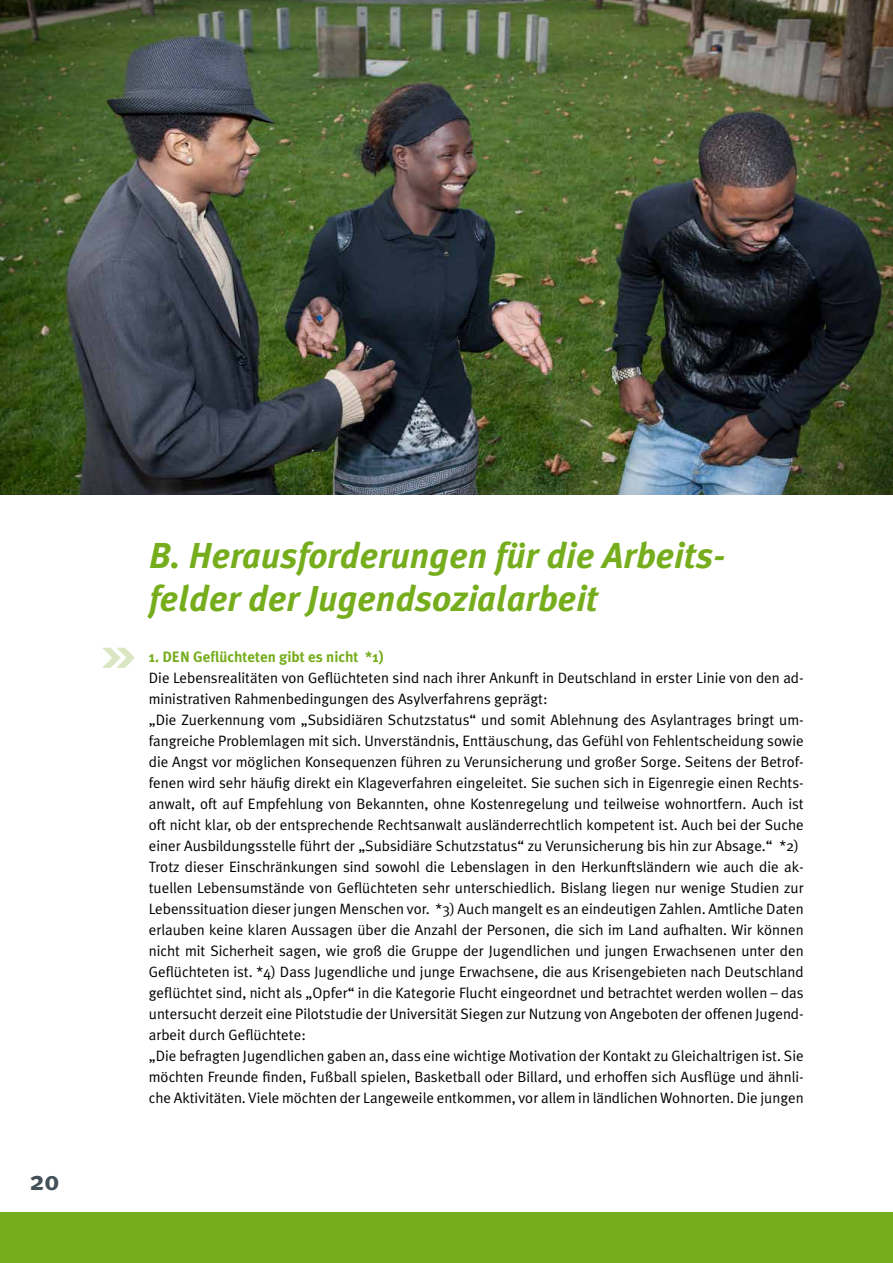
<style>
.page{position:relative;width:893px;height:1263px;background:#fff}
.page>*{position:absolute;margin:0;border:0;box-sizing:border-box;transform-origin:0 0}
.t1{font:italic 700 36px/43.2px "Meta Plus";color:#76ad1c}
.t2{font:700 27px "Meta Plus";color:#435058}
.t3{font:15px/21px "Meta Plus Normal";color:#000}
.t4{font:700 15px "Meta Plus";color:#76ad1c}
</style>
<div class="page">
<div style="left:0;top:1212px;width:893px;height:51px;background:#76ad1c"></div>
<img style="left:0;top:0;width:893px;height:494px">
<svg style="left:102px;top:648px;width:33px;height:20px"></svg>
<h2 class="t2" style="left:30px;top:1165px;width:31px">20</h2>
<h1 class="t1" style="left:149px;top:534px;width:578px">B. Herausforderungen für die Arbeits&shy;felder der Jugendsozialarbeit</h1>
<p class="t4" style="left:149px;top:648px;width:237px">1. DEN Geflüchteten gibt es nicht *1)</p>
<p class="t3" style="left:149px;top:667px;width:656px">Die Lebensrealitäten von Geflüchteten sind nach ihrer Ankunft in Deutschland in erster Linie von den ad&shy;ministrativen Rahmenbedingungen des Asylverfahrens geprägt:<br>„Die Zuerkennung vom „Subsidiären Schutzstatus“ und somit Ablehnung des Asylantrages bringt um&shy;fangreiche Problemlagen mit sich. Unverständnis, Enttäuschung, das Gefühl von Fehlentscheidung sowie die Angst vor möglichen Konsequenzen führen zu Verunsicherung und großer Sorge. Seitens der Betrof&shy;fenen wird sehr häufig direkt ein Klageverfahren eingeleitet. Sie suchen sich in Eigenregie einen Rechts&shy;anwalt, oft auf Empfehlung von Bekannten, ohne Kostenregelung und teilweise wohnortfern. Auch ist oft nicht klar, ob der entsprechende Rechtsanwalt ausländerrechtlich kompetent ist. Auch bei der Suche einer Ausbildungsstelle führt der „Subsidiäre Schutzstatus“ zu Verunsicherung bis hin zur Absage.“ *2)<br>Trotz dieser Einschränkungen sind sowohl die Lebenslagen in den Herkunftsländern wie auch die ak&shy;tuellen Lebensumstände von Geflüchteten sehr unterschiedlich. Bislang liegen nur wenige Studien zur Lebenssituation dieser jungen Menschen vor. *3) Auch mangelt es an eindeutigen Zahlen. Amtliche Daten erlauben keine klaren Aussagen über die Anzahl der Personen, die sich im Land aufhalten. Wir können nicht mit Sicherheit sagen, wie groß die Gruppe der Jugendlichen und jungen Erwachsenen unter den Geflüchteten ist. *4) Dass Jugendliche und junge Erwachsene, die aus Krisengebieten nach Deutschland geflüchtet sind, nicht als „Opfer“ in die Kategorie Flucht eingeordnet und betrachtet werden wollen – das untersucht derzeit eine Pilotstudie der Universität Siegen zur Nutzung von Angeboten der offenen Jugend&shy;arbeit durch Geflüchtete:<br>„Die befragten Jugendlichen gaben an, dass eine wichtige Motivation der Kontakt zu Gleichaltrigen ist. Sie möchten Freunde finden, Fußball spielen, Basketball oder Billard, und erhoffen sich Ausflüge und ähnli&shy;che Aktivitäten. Viele möchten der Langeweile entkommen, vor allem in ländlichen Wohnorten. Die jungen</p>
</div>
